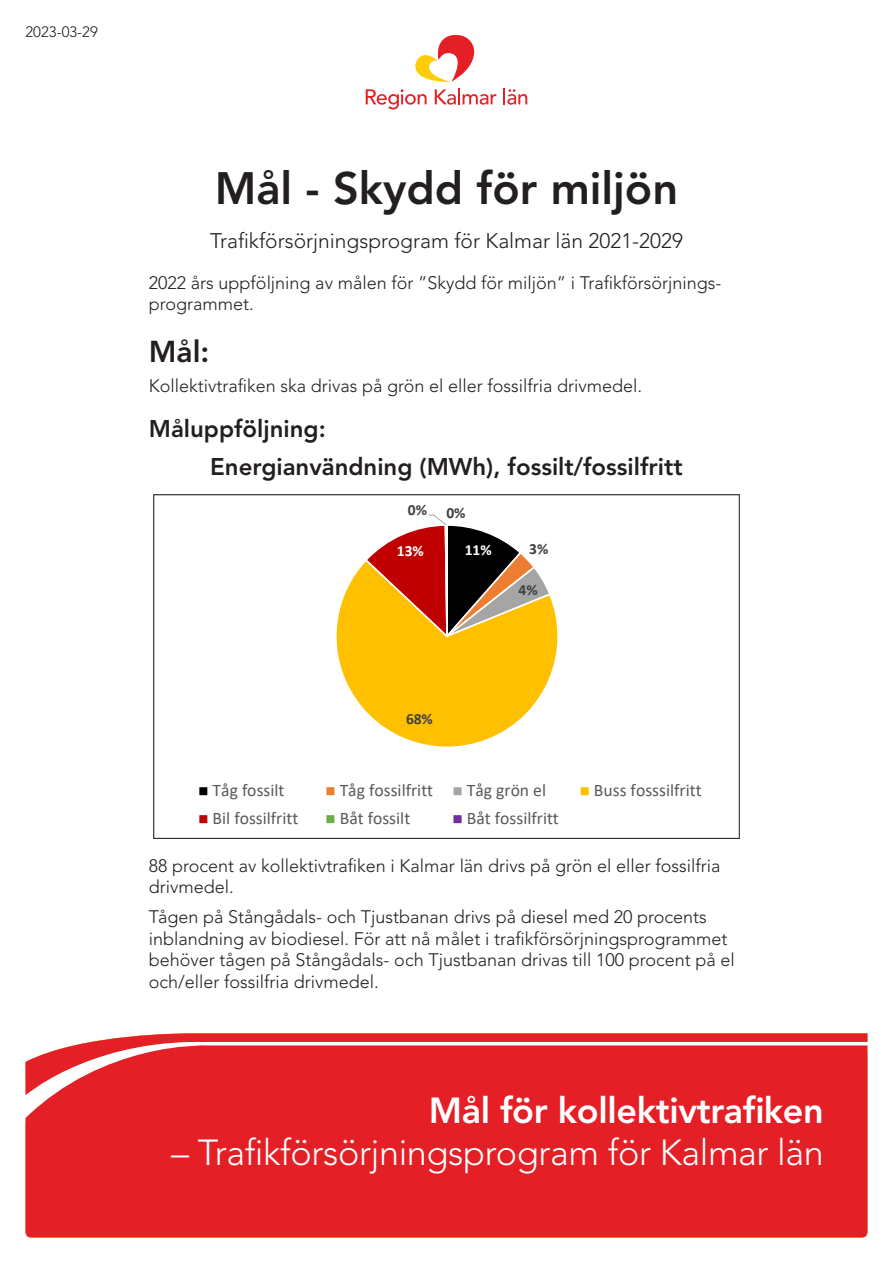
<style>
.page{position:relative;width:893px;height:1263px;background:#fff}
.page>*{position:absolute;margin:0;border:0;box-sizing:border-box;transform-origin:0 0}
.t1{font:800 45px "Avenir LT Std";color:#231f20}
.t2{font:300 36px "Avenir LT Std";letter-spacing:-.01em;color:#fff}
.t3{font:800 36px "Avenir LT Std";letter-spacing:-.01em;color:#fff}
.t4{font:800 30px "Avenir LT Std";color:#231f20}
.t5{font:800 24px "Avenir LT Std";color:#231f20}
.t6{font:300 21px "Avenir LT Std";color:#231f20}
.t7{font:300 18px/21.6px "Avenir LT Std";color:#231f20}
.t8{font:17.55px "Calibri";color:#595959}
.t9{font:700 15.45px "Calibri";color:#404040}
.t10{font:700 15.45px "Calibri";color:#fff}
.t11{font:300 15px "Avenir LT Std";color:#231f20}
</style>
<div class="page">
<div style="left:25px;top:1045px;width:843px;height:192px;background:#e41f25"></div>
<svg style="left:26px;top:1033px;width:841px;height:62px;background:#e6363b"></svg>
<svg style="left:415px;top:34px;width:60px;height:48px"></svg>
<svg style="left:366px;top:89px;width:61px;height:20px"></svg>
<svg style="left:435px;top:88px;width:61px;height:17px"></svg>
<svg style="left:503px;top:88px;width:24px;height:17px"></svg>
<svg style="left:199px;top:514px;width:390px;height:310px"></svg>
<p class="t11" style="left:26px;top:23px;width:74px">2023-03-29</p>
<p class="t1" style="left:215px;top:162px;width:465px">Mål - Skydd för miljön</p>
<p class="t6" style="left:210px;top:228px;width:474px">Trafikförsörjningsprogram för Kalmar län 2021-2029</p>
<p class="t7" style="left:149px;top:272px;width:574px">2022 års uppföljning av målen för ”Skydd för miljön” i Trafikförsörjnings&shy;programmet.</p>
<p class="t4" style="left:149px;top:334px;width:62px">Mål:</p>
<p class="t7" style="left:149px;top:375px;width:495px">Kollektivtrafiken ska drivas på grön el eller fossilfria drivmedel.</p>
<p class="t5" style="left:149px;top:414px;width:178px">Måluppföljning:</p>
<p class="t5" style="left:210px;top:453px;width:474px">Energianvändning (MWh), fossilt/fossilfritt</p>
<p class="t9" style="left:408px;top:499px;width:21px">0%</p>
<p class="t9" style="left:446px;top:502px;width:21px">0%</p>
<p class="t10" style="left:397px;top:540px;width:28px">13%</p>
<p class="t10" style="left:465px;top:539px;width:28px">11%</p>
<p class="t9" style="left:529px;top:538px;width:21px">3%</p>
<p class="t9" style="left:519px;top:579px;width:21px">4%</p>
<p class="t9" style="left:406px;top:708px;width:28px">68%</p>
<p class="t8" style="left:213px;top:778px;width:73px">Tåg fossilt</p>
<p class="t8" style="left:340px;top:778px;width:95px">Tåg fossilfritt</p>
<p class="t8" style="left:467px;top:778px;width:81px">Tåg grön el</p>
<p class="t8" style="left:594px;top:778px;width:109px">Buss fosssilfritt</p>
<p class="t8" style="left:213px;top:806px;width:87px">Bil fossilfritt</p>
<p class="t8" style="left:340px;top:806px;width:72px">Båt fossilt</p>
<p class="t8" style="left:467px;top:806px;width:94px">Båt fossilfritt</p>
<p class="t7" style="left:149px;top:855px;width:573px">88 procent av kollektivtrafiken i Kalmar län drivs på grön el eller fossilfria drivmedel.</p>
<p class="t7" style="left:149px;top:906px;width:587px">Tågen på Stångådals- och Tjustbanan drivs på diesel med 20 procents inblandning av biodiesel. För att nå målet i trafikförsörjningsprogrammet behöver tågen på Stångådals- och Tjustbanan drivas till 100 procent på el och/eller fossilfria drivmedel.</p>
<p class="t3" style="left:429px;top:1089px;width:397px">Mål för kollektivtrafiken</p>
<p class="t2" style="left:171px;top:1132px;width:654px">– Trafikförsörjningsprogram för Kalmar län</p>
</div>
